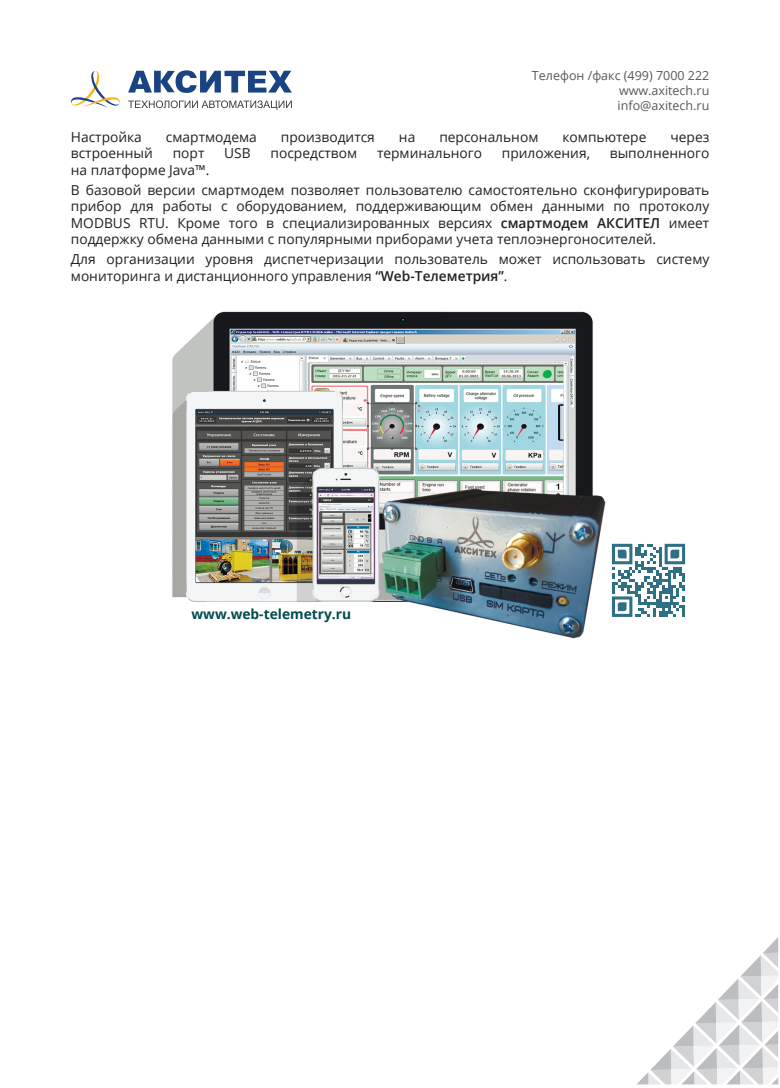
<style>
.page{position:relative;width:780px;height:1088px;background:#fff}
.page>*{position:absolute;margin:0;border:0;box-sizing:border-box;transform-origin:0 0}
.t1{font:13.75px/16.5px "Open Sans";color:#231f20}
.t2{font:700 13.75px "Open Sans";color:#004a4f}
.t3{font:12.5px/15px "Open Sans";color:#57585a;text-align:justify}
.s1{font-weight:600}
</style>
<div class="page">
<svg style="left:128px;top:100px;width:164px;height:10px"></svg>
<svg style="left:128px;top:70px;width:164px;height:23px"></svg>
<svg style="left:70px;top:71px;width:50px;height:37px"></svg>
<svg style="left:637px;top:937px;width:141px;height:147px"></svg>
<img style="left:172px;top:311px;width:444px;height:328px">
<svg style="left:612px;top:544px;width:73px;height:73px"></svg>
<p class="t3" style="left:617px;top:68px;width:93px;text-indent:-86px">Телефон /факс (499) 7000 222 www.axitech.ru info@axitech.ru</p>
<p class="t1" style="left:71px;top:128px;width:72px">Настройка</p>
<p class="t1" style="left:166px;top:128px;width:92px">смартмодема</p>
<p class="t1" style="left:281px;top:128px;width:95px">производится</p>
<p class="t1" style="left:399px;top:128px;width:18px">на</p>
<p class="t1" style="left:439px;top:128px;width:101px">персональном</p>
<p class="t1" style="left:562px;top:128px;width:85px">компьютере</p>
<p class="t1" style="left:670px;top:128px;width:40px">через</p>
<p class="t1" style="left:71px;top:145px;width:83px">встроенный</p>
<p class="t1" style="left:173px;top:145px;width:33px">порт</p>
<p class="t1" style="left:224px;top:145px;width:28px">USB</p>
<p class="t1" style="left:270px;top:145px;width:88px">посредством</p>
<p class="t1" style="left:377px;top:145px;width:106px">терминального</p>
<p class="t1" style="left:502px;top:145px;width:90px">приложения,</p>
<p class="t1" style="left:610px;top:145px;width:101px">выполненного</p>
<p class="t1" style="left:71px;top:159px;width:640px;line-height:20px">на платформе Java™.<br>В базовой версии смартмодем позволяет пользователю самостоятельно сконфигурировать</p>
<p class="t1" style="left:71px;top:198px;width:640px;text-align:justify">прибор для работы с оборудованием, поддерживающим обмен данными по протоколу MODBUS RTU. Кроме того в специализированных версиях <span class="s1">смартмодем АКСИТЕЛ</span> имеет поддержку обмена данными с популярными приборами учета теплоэнергоносителей.</p>
<p class="t1" style="left:71px;top:251px;width:640px">Для организации уровня диспетчеризации пользователь может использовать систему мониторинга и дистанционного управления <span class="s1">“Web-Телеметрия”</span>.</p>
<p class="t2" style="left:191px;top:604px;width:161px">www.web-telemetry.ru</p>
</div>
